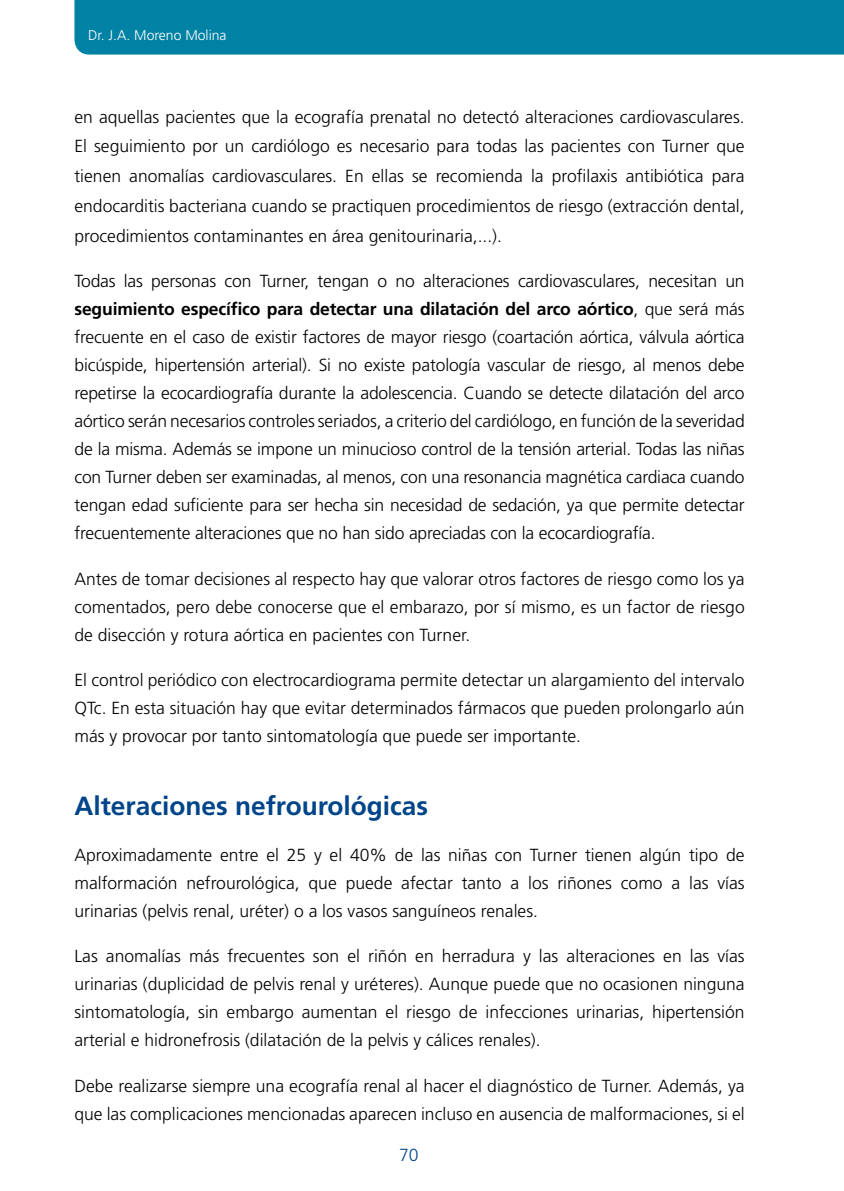
<style>
.page{position:relative;width:844px;height:1191px;background:#fff}
.page>*{position:absolute;margin:0;border:0;box-sizing:border-box;transform-origin:0 0}
.t1{font:700 26.25px "Frutiger";color:#004489}
.t2{font:300 17.5px/28px "Frutiger";color:#000;text-align:justify}
.t3{font:300 17.5px "Frutiger";color:#004489}
.t4{font:300 14px "Frutiger";color:#fff}
.s1{font-weight:700}
</style>
<div class="page">
<div style="left:74px;top:0;width:769px;height:55px;background:#0082a4"></div>
<p class="t4" style="left:88px;top:27px;width:140px">Dr. J.A. Moreno Molina</p>
<p class="t2" style="left:74px;top:102px;width:671px;line-height:29.8px">en aquellas pacientes que la ecografía prenatal no detectó alteraciones cardiovasculares.<br>El seguimiento por un cardiólogo es necesario para todas las pacientes con Turner que tienen anomalías cardiovasculares. En ellas se recomienda la profilaxis antibiótica para endocarditis bacteriana cuando se practiquen procedimientos de riesgo (extracción dental, procedimientos contaminantes en área genitourinaria,...).</p>
<p class="t2" style="left:74px;top:267px;width:671px">Todas las personas con Turner, tengan o no alteraciones cardiovasculares, necesitan un <span class="s1">seguimiento específico para detectar una dilatación del arco aórtico</span>, que será más frecuente en el caso de existir factores de mayor riesgo (coartación aórtica, válvula aórtica bicúspide, hipertensión arterial). Si no existe patología vascular de riesgo, al menos debe repetirse la ecocardiografía durante la adolescencia. Cuando se detecte dilatación del arco aórtico serán necesarios controles seriados, a criterio del cardiólogo, en función de la severidad de la misma. Además se impone un minucioso control de la tensión arterial. Todas las niñas con Turner deben ser examinadas, al menos, con una resonancia magnética cardiaca cuando tengan edad suficiente para ser hecha sin necesidad de sedación, ya que permite detectar frecuentemente alteraciones que no han sido apreciadas con la ecocardiografía.</p>
<p class="t2" style="left:74px;top:565px;width:671px">Antes de tomar decisiones al respecto hay que valorar otros factores de riesgo como los ya comentados, pero debe conocerse que el embarazo, por sí mismo, es un factor de riesgo de disección y rotura aórtica en pacientes con Turner.</p>
<p class="t2" style="left:74px;top:666px;width:671px">El control periódico con electrocardiograma permite detectar un alargamiento del intervalo QTc. En esta situación hay que evitar determinados fármacos que pueden prolongarlo aún más y provocar por tanto sintomatología que puede ser importante.</p>
<h1 class="t1" style="left:74px;top:790px;width:355px">Alteraciones nefrourológicas</h1>
<p class="t2" style="left:74px;top:840px;width:671px">Aproximadamente entre el 25 y el 40% de las niñas con Turner tienen algún tipo de malformación nefrourológica, que puede afectar tanto a los riñones como a las vías urinarias (pelvis renal, uréter) o a los vasos sanguíneos renales.</p>
<p class="t2" style="left:74px;top:942px;width:671px">Las anomalías más frecuentes son el riñón en herradura y las alteraciones en las vías urinarias (duplicidad de pelvis renal y uréteres). Aunque puede que no ocasionen ninguna sintomatología, sin embargo aumentan el riesgo de infecciones urinarias, hipertensión arterial e hidronefrosis (dilatación de la pelvis y cálices renales).</p>
<p class="t2" style="left:74px;top:1071px;width:671px">Debe realizarse siempre una ecografía renal al hacer el diagnóstico de Turner. Además, ya que las complicaciones mencionadas aparecen incluso en ausencia de malformaciones, si el</p>
<p class="t3" style="left:399px;top:1145px;width:21px">70</p>
</div>
